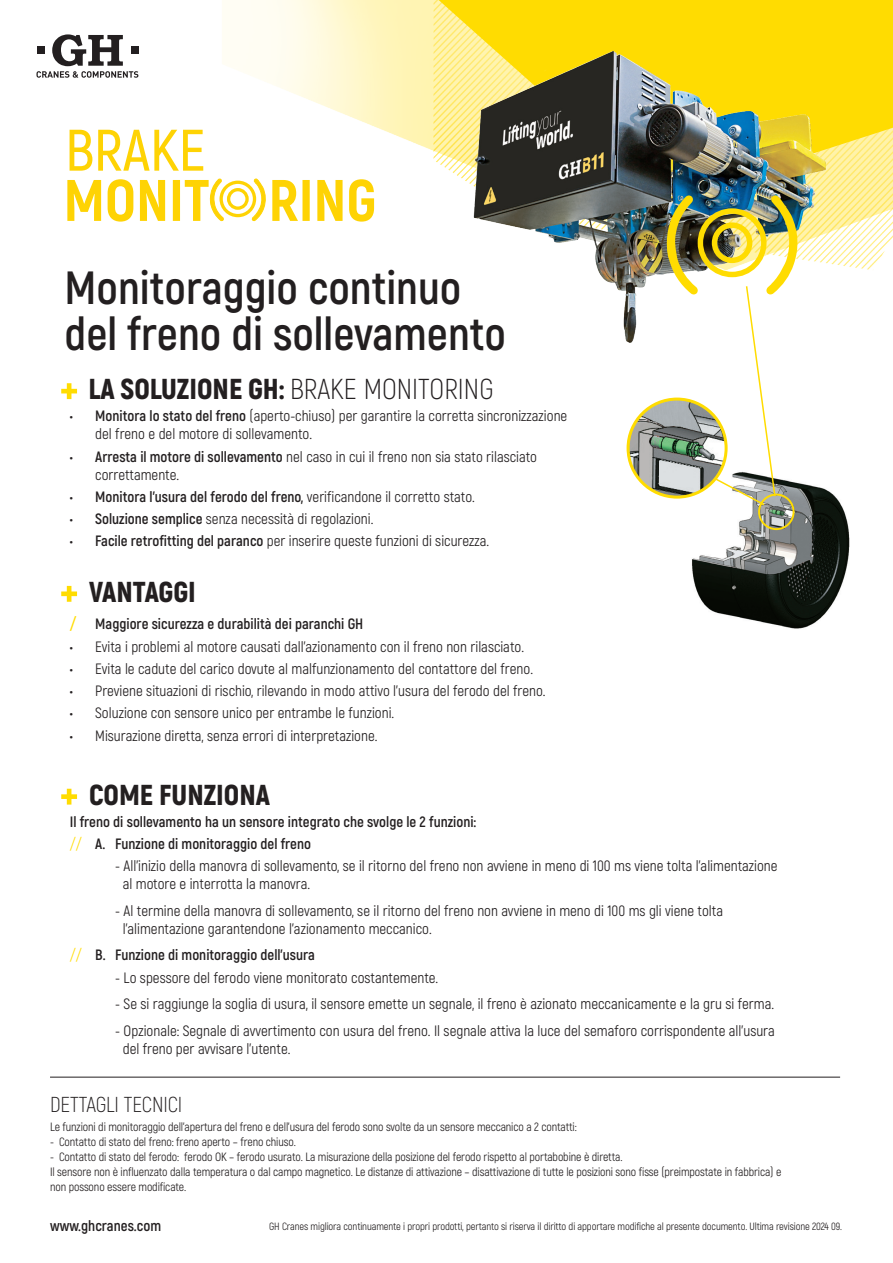
<style>
.page{position:relative;width:893px;height:1263px;background:#fff}
.page>*{position:absolute;margin:0;border:0;box-sizing:border-box;transform-origin:0 0}
.t1{font:600 58.5px "Akrobat";color:#fed304}
.t2{font:700 46.5px/46.5px "Akrobat";color:#231f20}
.t3{font:300 28.8px "Akrobat";color:#231f20}
.t4{font:900 28.8px "Akrobat";color:#231f20}
.t5{font:300 21.6px "Akrobat";letter-spacing:-.005em;color:#231f20}
.t6{font:15px/18px "Akrobat";color:#231f20}
.t7{font:700 15px/22.2px "Akrobat";color:#231f20}
.t8{font:12px/15px "Akrobat";letter-spacing:-.01em;color:#231f20}
.t9{font:10.5px "Akrobat";letter-spacing:-.01em;color:#231f20}
.s1{font-weight:900}
.s2{font-weight:700}
.s3{font-weight:400}
.s4{font-size:15.9px;color:#ffdc01}
.s5{font-weight:400;color:#ffdc01}
</style>
<div class="page">
<hr style="left:50px;top:1077px;width:790px;height:1px;background:#231f20">
<svg style="left:61px;top:391px;width:16px;height:8px"></svg>
<svg style="left:61px;top:586px;width:16px;height:16px"></svg>
<svg style="left:61px;top:789px;width:16px;height:15px"></svg>
<img style="left:36px;top:0;width:857px;height:391px">
<svg style="left:439px;top:0;width:454px;height:201px;background:#fee12b"></svg>
<img style="left:467px;top:50px;width:360px;height:293px">
<img style="left:692px;top:483px;width:158px;height:146px">
<div style="left:758px;top:494px;width:37px;height:36px;border:2px solid #ffdc01;border-radius:50%"></div>
<img style="left:628px;top:399px;width:98px;height:98px;border-radius:49px">
<svg style="left:666px;top:195px;width:133px;height:312px"></svg>
<h1 class="t1" style="left:65px;top:115px;width:142px">BRAKE</h1>
<h2 class="t2" style="left:65px;top:264px;width:443px">Monitoraggio continuo del freno di sollevamento</h2>
<h3 class="t3" style="left:89px;top:372px;width:406px"><span class="s1">LA SOLUZIONE GH:</span> BRAKE MONITORING</h3>
<p class="t6" style="left:95px;top:407px;width:474px;text-indent:-26px"><span class="s2">• Monitora lo stato del freno</span> (aperto-chiuso) per garantire la corretta sincronizzazione del freno e del motore di sollevamento.</p>
<p class="t6" style="left:95px;top:447px;width:443px;text-indent:-26px"><span class="s2">• Arresta il motore di sollevamento</span> nel caso in cui il freno non sia stato rilasciato correttamente.</p>
<p class="t7" style="left:70px;top:485px;width:407px">• Monitora l’usura del ferodo del freno, <span class="s3">verificandone il corretto stato.</span></p>
<p class="t6" style="left:70px;top:510px;width:305px"><span class="s2">• Soluzione semplice</span> senza necessità di regolazioni.</p>
<p class="t6" style="left:70px;top:532px;width:421px"><span class="s2">• Facile retrofitting del paranco</span> per inserire queste funzioni di sicurezza.</p>
<h3 class="t4" style="left:89px;top:573px;width:108px">VANTAGGI</h3>
<p class="t7" style="left:70px;top:613px;width:295px"><span class="s4">/</span> Maggiore sicurezza e durabilità dei paranchi GH</p>
<p class="t6" style="left:70px;top:637px;width:456px"><span class="s2">•</span> Evita i problemi al motore causati dall’azionamento con il freno non rilasciato.</p>
<p class="t6" style="left:70px;top:660px;width:465px"><span class="s2">•</span> Evita le cadute del carico dovute al malfunzionamento del contattore del freno.</p>
<p class="t6" style="left:70px;top:682px;width:477px"><span class="s2">•</span> Previene situazioni di rischio, rilevando in modo attivo l’usura del ferodo del freno.</p>
<p class="t6" style="left:70px;top:704px;width:326px"><span class="s2">•</span> Soluzione con sensore unico per entrambe le funzioni.</p>
<p class="t6" style="left:70px;top:726px;width:309px"><span class="s2">•</span> Misurazione diretta, senza errori di interpretazione.</p>
<h3 class="t4" style="left:89px;top:776px;width:183px">COME FUNZIONA</h3>
<p class="t7" style="left:70px;top:810px;width:408px">Il freno di sollevamento ha un sensore integrato che svolge le 2 funzioni: <span class="s5">//</span> A. Funzione di monitoraggio del freno</p>
<p class="t6" style="left:123px;top:857px;width:656px;text-indent:-8px">- All’inizio della manovra di sollevamento, se il ritorno del freno non avviene in meno di 100 ms viene tolta l’alimentazione al motore e interrotta la manovra.</p>
<p class="t6" style="left:123px;top:902px;width:602px;text-indent:-8px">- Al termine della manovra di sollevamento, se il ritorno del freno non avviene in meno di 100 ms gli viene tolta l’alimentazione garantendone l’azionamento meccanico.</p>
<p class="t7" style="left:70px;top:944px;width:247px"><span class="s5">//</span> B. Funzione di monitoraggio dell’usura</p>
<p class="t6" style="left:115px;top:968px;width:325px">- Lo spessore del ferodo viene monitorato costantemente.</p>
<p class="t6" style="left:115px;top:995px;width:660px">- Se si raggiunge la soglia di usura, il sensore emette un segnale, il freno è azionato meccanicamente e la gru si ferma.</p>
<p class="t6" style="left:123px;top:1021px;width:654px;text-indent:-8px">- Opzionale: Segnale di avvertimento con usura del freno. Il segnale attiva la luce del semaforo corrispondente all’usura del freno per avvisare l’utente.</p>
<h3 class="t5" style="left:50px;top:1092px;width:134px">DETTAGLI TECNICI</h3>
<p class="t8" style="left:50px;top:1119px;width:528px">Le funzioni di monitoraggio dell’apertura del freno e dell’usura del ferodo sono svolte da un sensore meccanico a 2 contatti:</p>
<p class="t8" style="left:50px;top:1134px;width:247px">- Contatto di stato del freno: freno aperto – freno chiuso.</p>
<p class="t8" style="left:50px;top:1149px;width:733px">- Contatto di stato del ferodo: ferodo OK – ferodo usurato. La misurazione della posizione del ferodo rispetto al portabobine è diretta.<br>Il sensore non è influenzato dalla temperatura o dal campo magnetico. Le distanze di attivazione – disattivazione di tutte le posizioni sono fisse (preimpostate in fabbrica) e non possono essere modificate.</p>
<p class="t7" style="left:50px;top:1214px;width:113px">www.ghcranes.com</p>
<p class="t9" style="left:269px;top:1219px;width:574px">GH Cranes migliora continuamente i propri prodotti, pertanto si riserva il diritto di apportare modifiche al presente documento. Ultima revisione 2024 09.</p>
</div>
